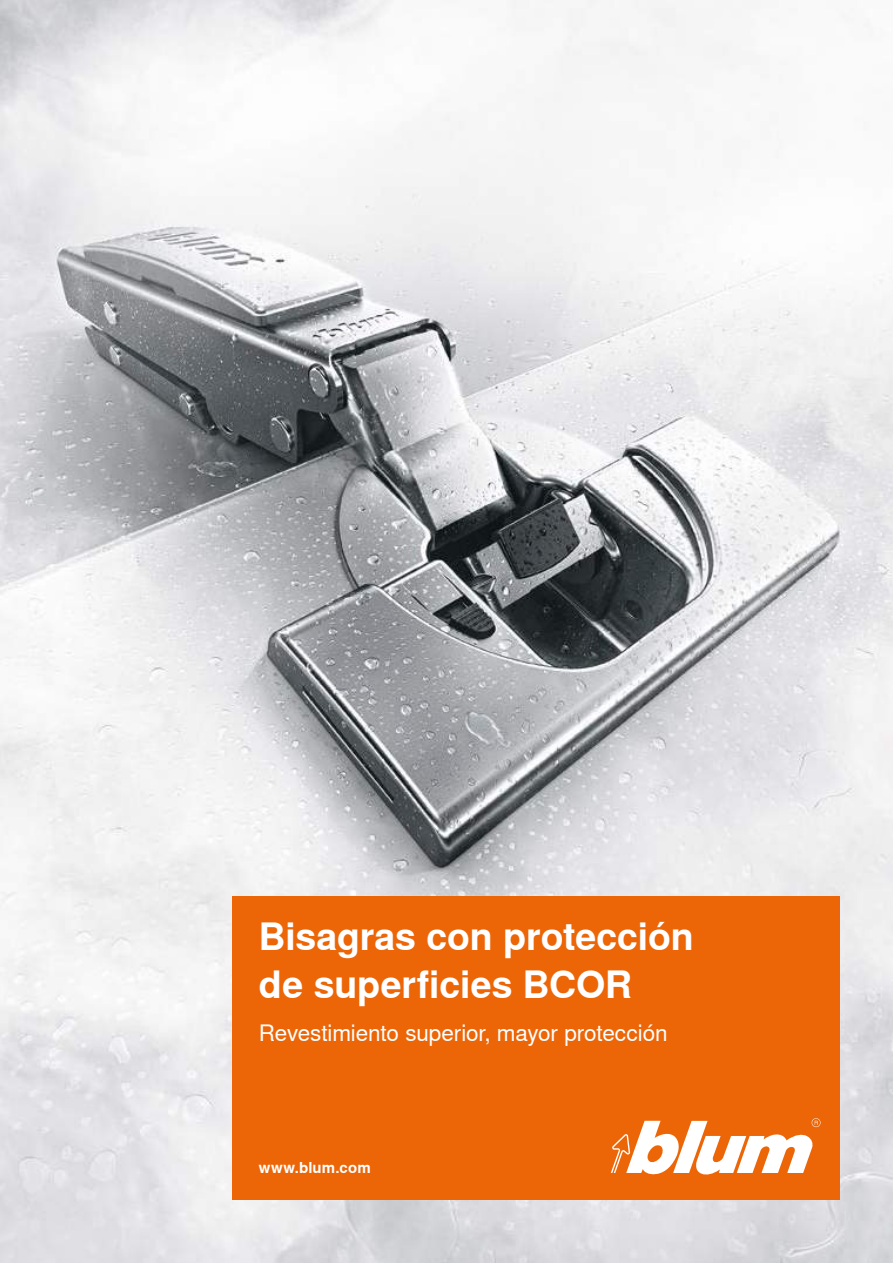
<style>
.page{position:relative;width:893px;height:1263px;background:#fff}
.page>*{position:absolute;margin:0;border:0;box-sizing:border-box;transform-origin:0 0}
.t1{font:700 37.5px/48px "Nimbus Sans Global";letter-spacing:-.005em;color:#fff}
.t2{font:22.5px "Nimbus Sans Global";letter-spacing:-.005em;color:#fff}
.t3{font:700 15px "Nimbus Sans Global";letter-spacing:.01em;color:#fff}
</style>
<div class="page">
<img style="left:0;top:0;width:893px;height:1263px">
<div style="left:232px;top:896px;width:607px;height:304px;background:#ec6608"></div>
<svg style="left:611px;top:1118px;width:209px;height:56px"></svg>
<p class="t1" style="left:259px;top:913px;width:436px">Bisagras con protección de superficies BCOR</p>
<p class="t2" style="left:259px;top:1020px;width:410px">Revestimiento superior, mayor protección</p>
<p class="t3" style="left:259px;top:1159px;width:113px">www.blum.com</p>
</div>
